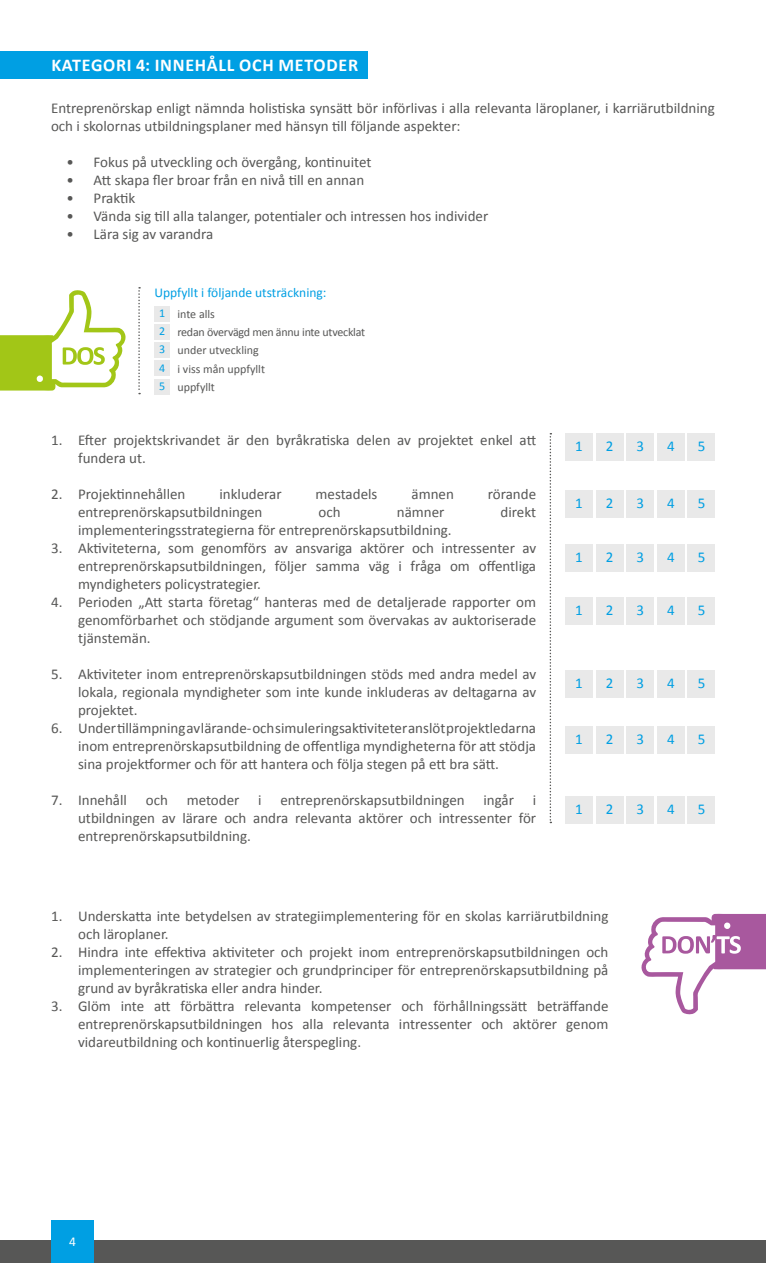
<style>
.page{position:relative;width:766px;height:1263px;background:#fff}
.page>*{position:absolute;margin:0;border:0;box-sizing:border-box;transform-origin:0 0}
.t1{font:700 18px "Calibri";letter-spacing:.04em;color:#fff}
.t2{font:15px/18px "Calibri";color:#575756;text-align:justify}
.t3{font:15px "Calibri";color:#009fe3}
.t4{font:13.5px "Calibri";color:#009fe3}
.t5{font:13.5px "Calibri";color:#fff}
.t6{font:12px/18px "Calibri";letter-spacing:-.02em;color:#575756}
.t7{font:12px/18.5px "Calibri";color:#575756}
.t8{font:12px "Calibri";color:#009fe3}
.s1{color:#009fe3}
</style>
<div class="page">
<div style="left:0;top:1240px;width:765px;height:23px;background:#575756"></div>
<div style="left:51px;top:1220px;width:43px;height:43px;background:#009fe3"></div>
<div style="left:0;top:51px;width:367px;height:27px;background:#009fe3"></div>
<svg style="left:0;top:290px;width:126px;height:101px"></svg>
<svg style="left:641px;top:913px;width:124px;height:102px"></svg>
<div style="left:687px;top:434px;width:27px;height:27px;background:#e9e9e9"></div>
<div style="left:657px;top:434px;width:27px;height:27px;background:#e9e9e9"></div>
<div style="left:626px;top:434px;width:27px;height:27px;background:#e9e9e9"></div>
<div style="left:596px;top:434px;width:27px;height:27px;background:#e9e9e9"></div>
<div style="left:565px;top:434px;width:28px;height:27px;background:#e9e9e9"></div>
<div style="left:687px;top:490px;width:27px;height:27px;background:#e9e9e9"></div>
<div style="left:657px;top:490px;width:27px;height:27px;background:#e9e9e9"></div>
<div style="left:626px;top:490px;width:27px;height:27px;background:#e9e9e9"></div>
<div style="left:596px;top:490px;width:27px;height:27px;background:#e9e9e9"></div>
<div style="left:565px;top:490px;width:28px;height:27px;background:#e9e9e9"></div>
<div style="left:687px;top:545px;width:27px;height:27px;background:#e9e9e9"></div>
<div style="left:657px;top:545px;width:27px;height:27px;background:#e9e9e9"></div>
<div style="left:626px;top:545px;width:27px;height:27px;background:#e9e9e9"></div>
<div style="left:596px;top:545px;width:27px;height:27px;background:#e9e9e9"></div>
<div style="left:565px;top:545px;width:28px;height:27px;background:#e9e9e9"></div>
<div style="left:687px;top:598px;width:27px;height:27px;background:#e9e9e9"></div>
<div style="left:657px;top:598px;width:27px;height:27px;background:#e9e9e9"></div>
<div style="left:626px;top:598px;width:27px;height:27px;background:#e9e9e9"></div>
<div style="left:596px;top:598px;width:27px;height:27px;background:#e9e9e9"></div>
<div style="left:565px;top:598px;width:28px;height:27px;background:#e9e9e9"></div>
<svg style="left:549px;top:433px;width:2px;height:390px"></svg>
<div style="left:687px;top:671px;width:27px;height:27px;background:#e9e9e9"></div>
<div style="left:657px;top:671px;width:27px;height:27px;background:#e9e9e9"></div>
<div style="left:626px;top:671px;width:27px;height:27px;background:#e9e9e9"></div>
<div style="left:596px;top:671px;width:27px;height:27px;background:#e9e9e9"></div>
<div style="left:565px;top:671px;width:28px;height:27px;background:#e9e9e9"></div>
<div style="left:687px;top:726px;width:27px;height:27px;background:#e9e9e9"></div>
<div style="left:657px;top:726px;width:27px;height:27px;background:#e9e9e9"></div>
<div style="left:626px;top:726px;width:27px;height:27px;background:#e9e9e9"></div>
<div style="left:596px;top:726px;width:27px;height:27px;background:#e9e9e9"></div>
<div style="left:565px;top:726px;width:28px;height:27px;background:#e9e9e9"></div>
<div style="left:687px;top:796px;width:27px;height:27px;background:#e9e9e9"></div>
<div style="left:657px;top:796px;width:27px;height:27px;background:#e9e9e9"></div>
<div style="left:626px;top:796px;width:27px;height:27px;background:#e9e9e9"></div>
<div style="left:596px;top:796px;width:27px;height:27px;background:#e9e9e9"></div>
<div style="left:565px;top:796px;width:28px;height:27px;background:#e9e9e9"></div>
<div style="left:154px;top:306px;width:16px;height:15px;background:#e9e9e9"></div>
<div style="left:154px;top:324px;width:16px;height:16px;background:#e9e9e9"></div>
<div style="left:154px;top:342px;width:16px;height:16px;background:#e9e9e9"></div>
<div style="left:154px;top:361px;width:16px;height:15px;background:#e9e9e9"></div>
<div style="left:154px;top:379px;width:16px;height:15px;background:#e9e9e9"></div>
<svg style="left:138px;top:287px;width:2px;height:107px"></svg>
<p class="t1" style="left:51px;top:53px;width:308px">KATEGORI 4: INNEHÅLL OCH METODER</p>
<p class="t2" style="left:51px;top:99px;width:665px">Entreprenörskap enligt nämnda holistiska synsätt bör införlivas i alla relevanta läroplaner, i karriärutbildning och i skolornas utbildningsplaner med hänsyn till följande aspekter:</p>
<p class="t2" style="left:67px;top:153px;width:306px">• Fokus på utveckling och övergång, kontinuitet</p>
<p class="t2" style="left:67px;top:171px;width:299px">• Att skapa fler broar från en nivå till en annan</p>
<p class="t2" style="left:67px;top:189px;width:70px">• Praktik</p>
<p class="t2" style="left:67px;top:207px;width:423px">• Vända sig till alla talanger, potentialer och intressen hos individer</p>
<p class="t2" style="left:67px;top:225px;width:148px">• Lära sig av varandra</p>
<p class="t4" style="left:154px;top:284px;width:173px">Uppfyllt i följande utsträckning:</p>
<p class="t6" style="left:159px;top:305px;width:207px;text-indent:18px">inte alls<br><span class="s1">2</span> redan övervägd men ännu inte utvecklat</p>
<p class="t8" style="left:159px;top:306px;width:8px">1</p>
<p class="t7" style="left:159px;top:341px;width:107px"><span class="s1">3</span> under utveckling<br><span class="s1">4</span> i viss mån uppfyllt<br><span class="s1">5</span> uppfyllt</p>
<p class="t2" style="left:78px;top:431px;width:459px;text-indent:-27px">1. Efter projektskrivandet är den byråkratiska delen av projektet enkel att fundera ut.</p>
<p class="t2" style="left:51px;top:485px;width:136px">2. Projektinnehållen</p>
<p class="t2" style="left:219px;top:485px;width:64px">inkluderar</p>
<p class="t2" style="left:315px;top:485px;width:63px">mestadels</p>
<p class="t2" style="left:411px;top:485px;width:44px">ämnen</p>
<p class="t2" style="left:488px;top:485px;width:50px">rörande</p>
<p class="t2" style="left:78px;top:503px;width:186px">entreprenörskapsutbildningen</p>
<p class="t2" style="left:318px;top:503px;width:24px">och</p>
<p class="t2" style="left:396px;top:503px;width:49px">nämner</p>
<p class="t2" style="left:500px;top:503px;width:37px">direkt</p>
<p class="t2" style="left:78px;top:521px;width:375px">implementeringsstrategierna för entreprenörskapsutbildning.</p>
<p class="t2" style="left:78px;top:539px;width:459px;text-indent:-27px">3. Aktiviteterna, som genomförs av ansvariga aktörer och intressenter av entreprenörskapsutbildningen, följer samma väg i fråga om offentliga myndigheters policystrategier.</p>
<p class="t2" style="left:78px;top:593px;width:459px;text-indent:-27px">4. Perioden „Att starta företag“ hanteras med de detaljerade rapporter om genomförbarhet och stödjande argument som övervakas av auktoriserade tjänstemän.</p>
<p class="t2" style="left:78px;top:665px;width:459px;text-indent:-27px">5. Aktiviteter inom entreprenörskapsutbildningen stöds med andra medel av lokala, regionala myndigheter som inte kunde inkluderas av deltagarna av projektet.</p>
<p class="t2" style="left:78px;top:719px;width:459px;text-indent:-27px">6. Under tillämpning av lärande- och simuleringsaktiviteter anslöt projektledarna inom entreprenörskapsutbildning de offentliga myndigheterna för att stödja sina projektformer och för att hantera och följa stegen på ett bra sätt.</p>
<p class="t2" style="left:78px;top:791px;width:459px;text-indent:-27px">7. Innehåll och metoder i entreprenörskapsutbildningen ingår i utbildningen av lärare och andra relevanta aktörer och intressenter för entreprenörskapsutbildning.</p>
<p class="t3" style="left:575px;top:437px;width:9px">1</p>
<p class="t3" style="left:605px;top:437px;width:9px">2</p>
<p class="t3" style="left:636px;top:437px;width:9px">3</p>
<p class="t3" style="left:667px;top:437px;width:9px">4</p>
<p class="t3" style="left:697px;top:437px;width:9px">5</p>
<p class="t3" style="left:575px;top:493px;width:9px">1</p>
<p class="t3" style="left:605px;top:493px;width:9px">2</p>
<p class="t3" style="left:636px;top:493px;width:9px">3</p>
<p class="t3" style="left:667px;top:493px;width:9px">4</p>
<p class="t3" style="left:697px;top:493px;width:9px">5</p>
<p class="t3" style="left:575px;top:548px;width:9px">1</p>
<p class="t3" style="left:605px;top:548px;width:9px">2</p>
<p class="t3" style="left:636px;top:548px;width:9px">3</p>
<p class="t3" style="left:667px;top:548px;width:9px">4</p>
<p class="t3" style="left:697px;top:548px;width:9px">5</p>
<p class="t3" style="left:575px;top:601px;width:9px">1</p>
<p class="t3" style="left:605px;top:601px;width:9px">2</p>
<p class="t3" style="left:636px;top:601px;width:9px">3</p>
<p class="t3" style="left:667px;top:601px;width:9px">4</p>
<p class="t3" style="left:697px;top:601px;width:9px">5</p>
<p class="t3" style="left:575px;top:674px;width:9px">1</p>
<p class="t3" style="left:605px;top:674px;width:9px">2</p>
<p class="t3" style="left:636px;top:674px;width:9px">3</p>
<p class="t3" style="left:667px;top:674px;width:9px">4</p>
<p class="t3" style="left:697px;top:674px;width:9px">5</p>
<p class="t3" style="left:575px;top:729px;width:9px">1</p>
<p class="t3" style="left:605px;top:729px;width:9px">2</p>
<p class="t3" style="left:636px;top:729px;width:9px">3</p>
<p class="t3" style="left:667px;top:729px;width:9px">4</p>
<p class="t3" style="left:697px;top:729px;width:9px">5</p>
<p class="t3" style="left:575px;top:799px;width:9px">1</p>
<p class="t3" style="left:605px;top:799px;width:9px">2</p>
<p class="t3" style="left:636px;top:799px;width:9px">3</p>
<p class="t3" style="left:667px;top:799px;width:9px">4</p>
<p class="t3" style="left:697px;top:799px;width:9px">5</p>
<p class="t2" style="left:78px;top:907px;width:531px;text-indent:-27px">1. Underskatta inte betydelsen av strategiimplementering för en skolas karriärutbildning och läroplaner.</p>
<p class="t2" style="left:78px;top:943px;width:531px;text-indent:-27px">2. Hindra inte effektiva aktiviteter och projekt inom entreprenörskapsutbildningen och implementeringen av strategier och grundprinciper för entreprenörskapsutbildning på grund av byråkratiska eller andra hinder.</p>
<p class="t2" style="left:78px;top:997px;width:531px;text-indent:-27px">3. Glöm inte att förbättra relevanta kompetenser och förhållningssätt beträffande entreprenörskapsutbildningen hos alla relevanta intressenter och aktörer genom vidareutbildning och kontinuerlig återspegling.</p>
<p class="t5" style="left:69px;top:1233px;width:8px">4</p>
</div>
